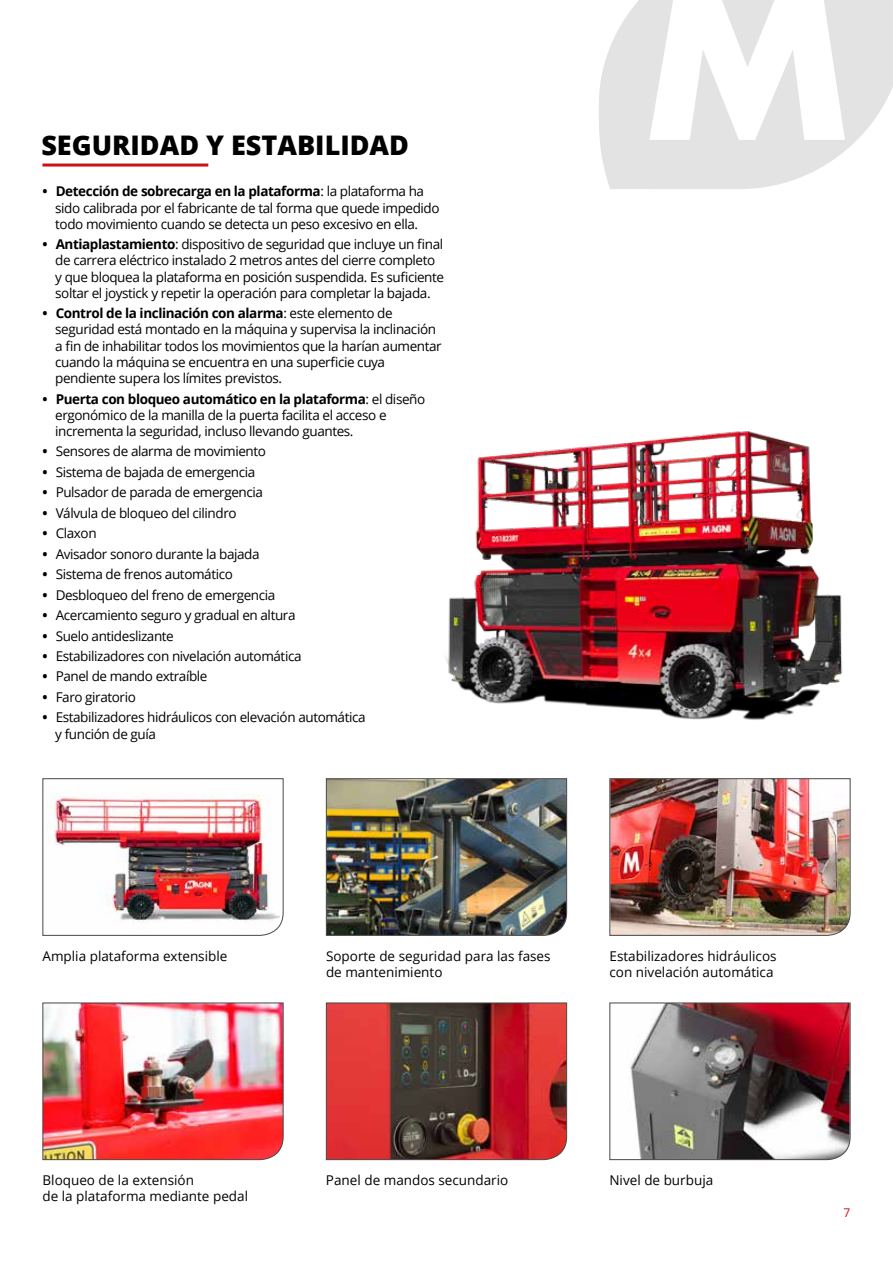
<style>
.page{position:relative;width:893px;height:1263px;background:#fff}
.page>*{position:absolute;margin:0;border:0;box-sizing:border-box;transform-origin:0 0}
.t1{font:800 27px "Open Sans";color:#000}
.t2{font:13.5px/16.2px "Open Sans";letter-spacing:-.03em;color:#000}
.t3{font:13.5px/16.2px "Open Sans";color:#000}
.t4{font:12px "Open Sans";color:#cc1013}
.s1{font-weight:700}
</style>
<div class="page">
<img style="left:42px;top:778px;width:242px;height:158px">
<img style="left:609px;top:778px;width:242px;height:158px">
<img style="left:326px;top:778px;width:241px;height:158px">
<img style="left:42px;top:1002px;width:242px;height:158px">
<svg style="left:609px;top:1002px;width:242px;height:158px"></svg>
<img style="left:326px;top:1002px;width:241px;height:158px">
<svg style="left:599px;top:0;width:294px;height:189px;fill:#e3e3e3"></svg>
<img style="left:445px;top:431px;width:398px;height:289px">
<hr style="left:42px;top:164px;width:166px;height:3px;background:#cc1013">
<h1 class="t1" style="left:41px;top:125px;width:369px">SEGURIDAD Y ESTABILIDAD</h1>
<p class="t2" style="left:55px;top:183px;width:386px;text-indent:-13px"><span class="s1">• Detección de sobrecarga en la plataforma</span>: la plataforma ha sido calibrada por el fabricante de tal forma que quede impedido todo movimiento cuando se detecta un peso excesivo en ella.</p>
<p class="t2" style="left:55px;top:236px;width:390px;text-indent:-13px"><span class="s1">• Antiaplastamiento</span>: dispositivo de seguridad que incluye un final de carrera eléctrico instalado 2 metros antes del cierre completo y que bloquea la plataforma en posición suspendida. Es suficiente soltar el joystick y repetir la operación para completar la bajada.</p>
<p class="t2" style="left:55px;top:305px;width:388px;text-indent:-13px"><span class="s1">• Control de la inclinación con alarma</span>: este elemento de seguridad está montado en la máquina y supervisa la inclinación a fin de inhabilitar todos los movimientos que la harían aumentar cuando la máquina se encuentra en una superficie cuya pendiente supera los límites previstos.</p>
<p class="t2" style="left:55px;top:390px;width:371px;text-indent:-13px"><span class="s1">• Puerta con bloqueo automático en la plataforma</span>: el diseño ergonómico de la manilla de la puerta facilita el acceso e incrementa la seguridad, incluso llevando guantes.</p>
<p class="t2" style="left:43px;top:443px;width:225px"><span class="s1">•</span> Sensores de alarma de movimiento</p>
<p class="t2" style="left:43px;top:463px;width:214px"><span class="s1">•</span> Sistema de bajada de emergencia</p>
<p class="t2" style="left:43px;top:484px;width:222px"><span class="s1">•</span> Pulsador de parada de emergencia</p>
<p class="t2" style="left:43px;top:504px;width:196px"><span class="s1">•</span> Válvula de bloqueo del cilindro</p>
<p class="t2" style="left:43px;top:525px;width:56px"><span class="s1">•</span> Claxon</p>
<p class="t2" style="left:43px;top:545px;width:219px"><span class="s1">•</span> Avisador sonoro durante la bajada</p>
<p class="t2" style="left:43px;top:566px;width:192px"><span class="s1">•</span> Sistema de frenos automático</p>
<p class="t2" style="left:43px;top:586px;width:234px"><span class="s1">•</span> Desbloqueo del freno de emergencia</p>
<p class="t2" style="left:43px;top:607px;width:254px"><span class="s1">•</span> Acercamiento seguro y gradual en altura</p>
<p class="t2" style="left:43px;top:627px;width:133px"><span class="s1">•</span> Suelo antideslizante</p>
<p class="t2" style="left:43px;top:648px;width:261px"><span class="s1">•</span> Estabilizadores con nivelación automática</p>
<p class="t2" style="left:43px;top:668px;width:167px"><span class="s1">•</span> Panel de mando extraíble</p>
<p class="t2" style="left:43px;top:688px;width:95px"><span class="s1">•</span> Faro giratorio</p>
<p class="t2" style="left:55px;top:709px;width:312px;text-indent:-13px"><span class="s1">•</span> Estabilizadores hidráulicos con elevación automática y función de guía</p>
<p class="t3" style="left:43px;top:947px;width:186px">Amplia plataforma extensible</p>
<p class="t3" style="left:326px;top:947px;width:226px">Soporte de seguridad para las fases de mantenimiento</p>
<p class="t3" style="left:609px;top:947px;width:169px">Estabilizadores hidráulicos con nivelación automática</p>
<p class="t3" style="left:43px;top:1171px;width:207px">Bloqueo de la extensión<br>de la plataforma mediante pedal</p>
<p class="t3" style="left:326px;top:1171px;width:184px">Panel de mandos secundario</p>
<p class="t3" style="left:609px;top:1171px;width:105px">Nivel de burbuja</p>
<p class="t4" style="left:844px;top:1204px;width:8px">7</p>
</div>
